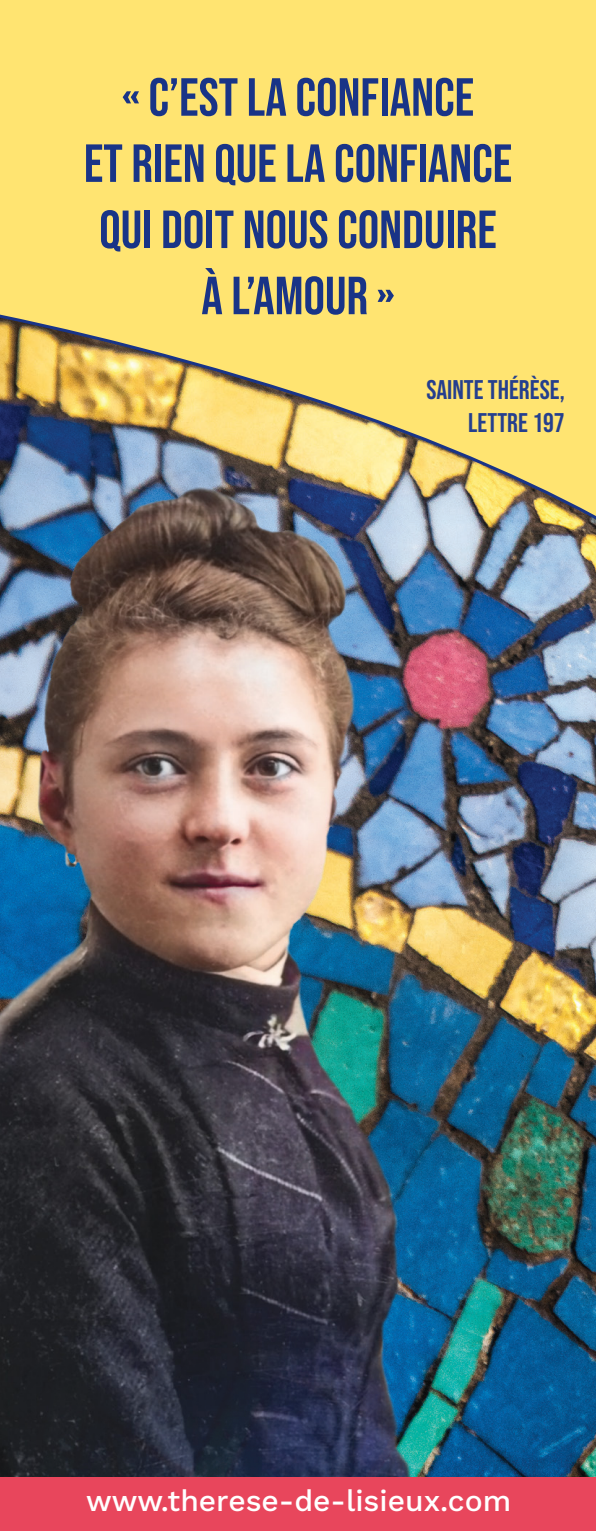
<style>
.page{position:relative;width:596px;height:1531px;background:#fff}
.page>*{position:absolute;margin:0;border:0;box-sizing:border-box;transform-origin:0 0}
.t1{font:53.7px/66px "Bebas Neue";color:#193487;text-align:center}
.t2{font:500 30px "Work Sans";color:#fff}
.t3{font:27px/33px "Bebas Neue";color:#253f8e;text-align:right}
</style>
<div class="page">
<img style="left:0;top:600px;width:595px;height:877px">
<img style="left:0;top:0;width:595px;height:600px">
<div style="left:0;top:1477px;width:595px;height:54px;background:#e8465c"></div>
<p class="t1" style="left:84px;top:64px;width:429px">« C’EST LA CONFIANCE<br>ET RIEN QUE LA CONFIANCE<br>QUI DOIT NOUS CONDUIRE<br>À L’AMOUR »</p>
<p class="t3" style="left:426px;top:373px;width:140px">SAINTE THÉRÈSE,<br>LETTRE 197</p>
<p class="t2" style="left:86px;top:1478px;width:426px">www.therese-de-lisieux.com</p>
</div>
